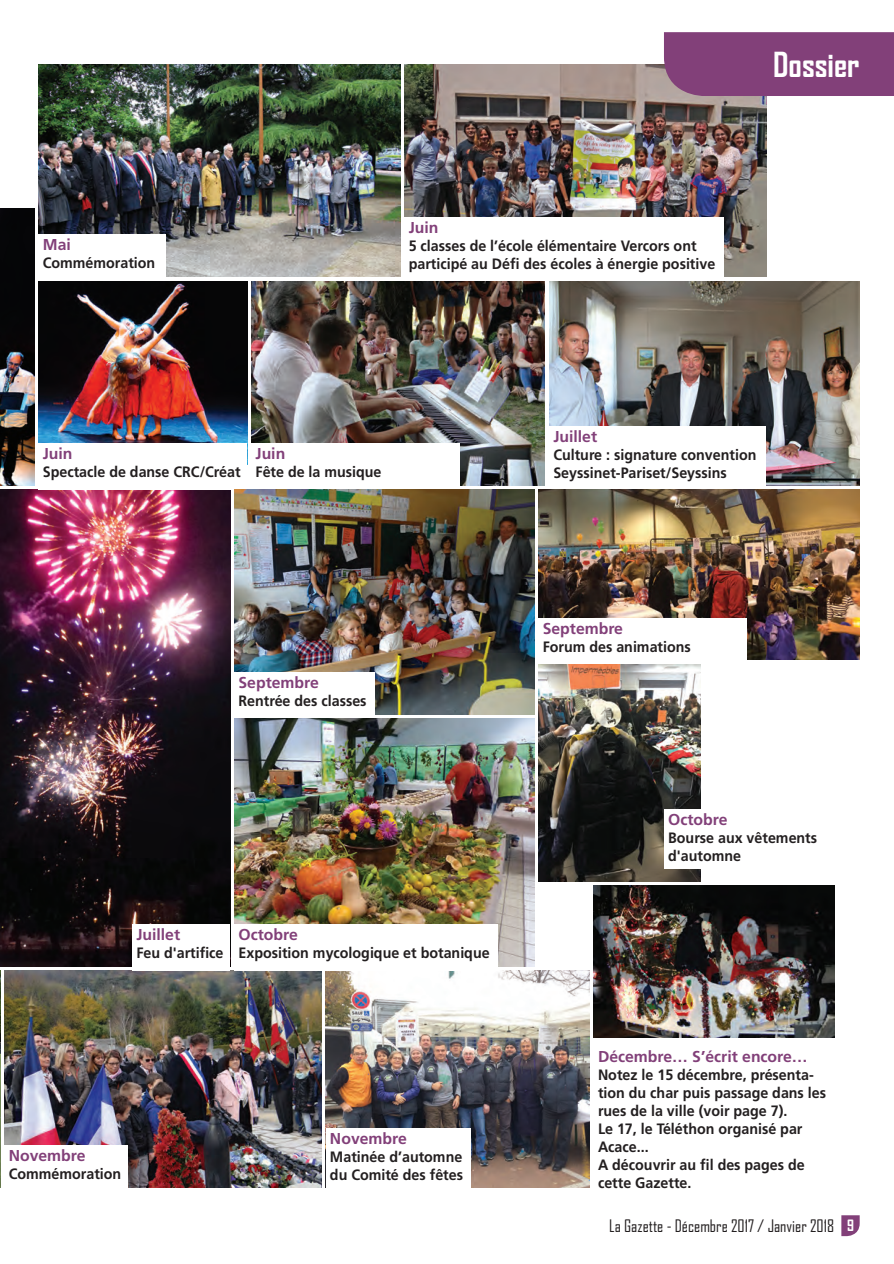
<style>
.page{position:relative;width:894px;height:1264px;background:#fff}
.page>*{position:absolute;margin:0;border:0;box-sizing:border-box;transform-origin:0 0}
.t1{font:700 33px "Agency FB";color:#fff}
.t2{font:16.5px "Agency FB";color:#231f20}
.t3{font:700 15.75px "Frutiger LT Std";color:#824079}
.t4{font:700 15px/18px "Frutiger LT Std";color:#231f20;scale:.95 1}
.t5{font:700 15px "Agency FB";color:#fff}
</style>
<div class="page">
<img style="left:0;top:209px;width:34px;height:276px">
<img style="left:0;top:970px;width:1px;height:217px">
<img style="left:5px;top:970px;width:316px;height:217px">
<img style="left:39px;top:64px;width:361px;height:213px">
<div style="left:5px;top:1144px;width:123px;height:47px;background:#fff"></div>
<div style="left:39px;top:234px;width:127px;height:47px;background:#fff"></div>
<img style="left:404px;top:64px;width:362px;height:213px">
<img style="left:39px;top:281px;width:208px;height:161px">
<img style="left:0;top:489px;width:230px;height:476px">
<img style="left:251px;top:281px;width:294px;height:204px">
<img style="left:549px;top:281px;width:310px;height:204px">
<div style="left:404px;top:217px;width:319px;height:64px;background:#fff"></div>
<div style="left:132px;top:923px;width:98px;height:47px;background:#fff"></div>
<div style="left:251px;top:442px;width:208px;height:47px;background:#fff"></div>
<div style="left:549px;top:425px;width:217px;height:64px;background:#fff"></div>
<img style="left:234px;top:489px;width:300px;height:225px">
<img style="left:538px;top:489px;width:321px;height:170px">
<div style="left:234px;top:672px;width:140px;height:46px;background:#fff"></div>
<div style="left:538px;top:617px;width:208px;height:47px;background:#fff"></div>
<img style="left:538px;top:664px;width:162px;height:217px">
<img style="left:234px;top:718px;width:300px;height:247px">
<img style="left:326px;top:970px;width:263px;height:217px">
<img style="left:593px;top:885px;width:241px;height:151px">
<div style="left:326px;top:1127px;width:144px;height:64px;background:#fff"></div>
<div style="left:664px;top:808px;width:161px;height:60px;background:#fff"></div>
<div style="left:234px;top:923px;width:264px;height:47px;background:#fff"></div>
<div style="left:664px;top:32px;width:229px;height:64px;background:#824079"></div>
<svg style="left:841px;top:1215px;width:18px;height:20px"></svg>
<p class="t3" style="left:43px;top:235px;width:30px">Mai</p>
<p class="t4" style="left:43px;top:254px;width:120px">Commémoration</p>
<p class="t3" style="left:408px;top:218px;width:31px">Juin</p>
<p class="t4" style="left:408px;top:237px;width:324px">5 classes de l’école élémentaire Vercors ont participé au Défi des écoles à énergie positive</p>
<h1 class="t1" style="left:773px;top:44px;width:88px">Dossier</h1>
<p class="t3" style="left:43px;top:444px;width:31px">Juin</p>
<p class="t4" style="left:43px;top:462px;width:210px">Spectacle de danse CRC/Créat</p>
<p class="t3" style="left:255px;top:444px;width:31px">Juin</p>
<p class="t4" style="left:255px;top:462px;width:134px">Fête de la musique</p>
<p class="t3" style="left:238px;top:673px;width:82px">Septembre</p>
<p class="t4" style="left:238px;top:692px;width:136px">Rentrée des classes</p>
<p class="t3" style="left:553px;top:427px;width:45px">Juillet</p>
<p class="t4" style="left:553px;top:445px;width:215px">Culture : signature convention<br>Seyssinet-Pariset/Seyssins</p>
<p class="t3" style="left:542px;top:619px;width:82px">Septembre</p>
<p class="t4" style="left:542px;top:637px;width:157px">Forum des animations</p>
<p class="t3" style="left:668px;top:809px;width:61px">Octobre</p>
<p class="t4" style="left:668px;top:828px;width:158px">Bourse aux vêtements d'automne</p>
<p class="t3" style="left:136px;top:924px;width:45px">Juillet</p>
<p class="t4" style="left:136px;top:943px;width:93px">Feu d'artifice</p>
<p class="t3" style="left:238px;top:924px;width:61px">Octobre</p>
<p class="t4" style="left:238px;top:943px;width:266px">Exposition mycologique et botanique</p>
<p class="t3" style="left:9px;top:1145px;width:78px">Novembre</p>
<p class="t4" style="left:9px;top:1164px;width:120px">Commémoration</p>
<p class="t3" style="left:330px;top:1128px;width:78px">Novembre</p>
<p class="t4" style="left:330px;top:1147px;width:142px">Matinée d’automne du Comité des fêtes</p>
<p class="t3" style="left:598px;top:1046px;width:211px">Décembre… S’écrit encore…</p>
<p class="t4" style="left:598px;top:1065px;width:242px">Notez le 15 décembre, présenta&shy;tion du char puis passage dans les rues de la ville (voir page 7).<br>Le 17, le Téléthon organisé par<br>Acace...<br>A découvrir au fil des pages de cette Gazette.</p>
<p class="t2" style="left:609px;top:1215px;width:226px">La Gazette - Décembre 2017 / Janvier 2018</p>
<p class="t5" style="left:847px;top:1216px;width:8px">9</p>
</div>
